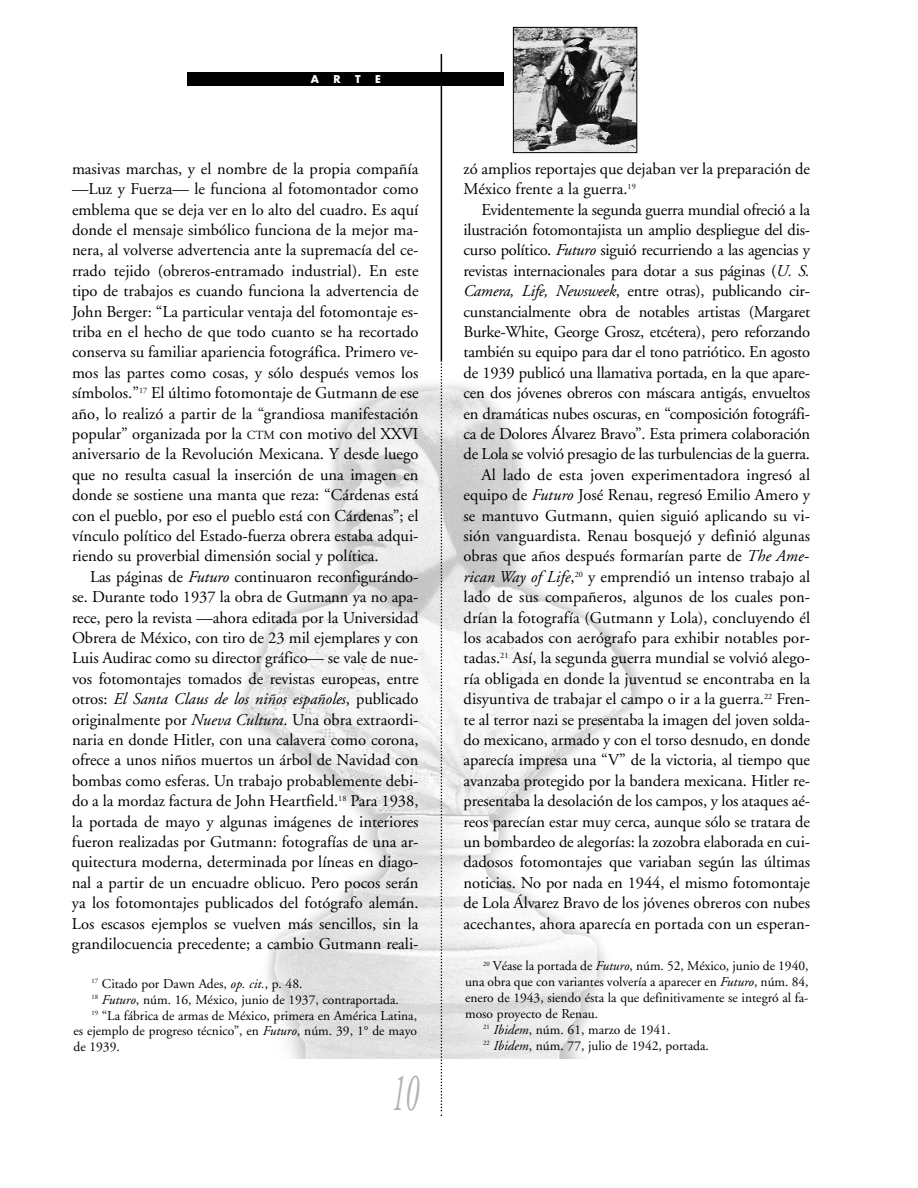
<style>
.page{position:relative;width:918px;height:1188px;background:#fff}
.page>*{position:absolute;margin:0;border:0;box-sizing:border-box;transform-origin:0 0}
.t1{font:italic 54px "Adobe Garamond";color:#b3b3b3;scale:.5 1}
.t2{font:16.5px/20.4px "Adobe Garamond";letter-spacing:-.005em;color:#000;text-align:justify}
.t3{font:13.5px "Adobe Garamond";color:#000}
.t4{font:700 10.5px "Futura";color:#fff}
.s1{font-size:12.3px}
.s2{font-style:italic}
</style>
<div class="page">
<img style="left:239px;top:358px;width:403px;height:700px">
<hr style="left:441px;top:54px;width:1px;height:306px;background:#000">
<svg style="left:441px;top:360px;width:1px;height:756px"></svg>
<div style="left:188px;top:72px;width:316px;height:14px;background:#000"></div>
<img style="left:515px;top:29px;width:120px;height:122px">
<div style="left:513px;top:27px;width:124px;height:126px;border:1px solid #000"></div>
<p class="t4" style="left:311px;top:74px;width:10px">A</p>
<p class="t4" style="left:334px;top:74px;width:9px">R</p>
<p class="t4" style="left:355px;top:74px;width:7px">T</p>
<p class="t4" style="left:375px;top:74px;width:7px">E</p>
<p class="t2" style="left:72px;top:160px;width:348px">masivas marchas, y el nombre de la propia compañía —Luz y Fuerza— le funciona al fotomontador como emblema que se deja ver en lo alto del cuadro. Es aquí donde el mensaje simbólico funciona de la mejor ma&shy;nera, al volverse advertencia ante la supremacía del ce&shy;rrado tejido (obreros-entramado industrial). En este tipo de trabajos es cuando funciona la advertencia de John Berger: “La particular ventaja del fotomontaje es&shy;triba en el hecho de que todo cuanto se ha recortado conserva su familiar apariencia fotográfica. Primero ve&shy;mos las partes como cosas, y sólo después vemos los símbolos.”<sup>17</sup> El último fotomontaje de Gutmann de ese año, lo realizó a partir de la “grandiosa manifestación popular” organizada por la <span class="s1">CTM</span> con motivo del XXVI aniversario de la Revolución Mexicana. Y desde luego que no resulta casual la inserción de una imagen en donde se sostiene una manta que reza: “Cárdenas está con el pueblo, por eso el pueblo está con Cárdenas”; el vínculo político del Estado-fuerza obrera estaba adqui&shy;riendo su proverbial dimensión social y política.</p>
<p class="t2" style="left:72px;top:568px;width:348px;text-indent:18px">Las páginas de <span class="s2">Futuro</span> continuaron reconfigurándo&shy;se. Durante todo 1937 la obra de Gutmann ya no apa&shy;rece, pero la revista —ahora editada por la Universidad Obrera de México, con tiro de 23 mil ejemplares y con Luis Audirac como su director gráfico— se vale de nue&shy;vos fotomontajes tomados de revistas europeas, entre otros: <span class="s2">El Santa Claus de los niños españoles</span>, publicado originalmente por <span class="s2">Nueva Cultura</span>. Una obra extraordi&shy;naria en donde Hitler, con una calavera como corona, ofrece a unos niños muertos un árbol de Navidad con bombas como esferas. Un trabajo probablemente debi&shy;do a la mordaz factura de John Heartfield.<sup>18</sup> Para 1938, la portada de mayo y algunas imágenes de interiores fueron realizadas por Gutmann: fotografías de una ar&shy;quitectura moderna, determinada por líneas en diago&shy;nal a partir de un encuadre oblicuo. Pero pocos serán ya los fotomontajes publicados del fotógrafo alemán.<br>Los escasos ejemplos se vuelven más sencillos, sin la grandilocuencia precedente; a cambio Gutmann reali-</p>
<p class="t3" style="left:92px;top:978px;width:212px"><sup>17</sup> Citado por Dawn Ades, <span class="s2">op. cit.</span>, p. 48.</p>
<p class="t3" style="left:92px;top:994px;width:309px"><sup>18</sup> <span class="s2">Futuro</span>, núm. 16, México, junio de 1937, contraportada.</p>
<p class="t3" style="left:92px;top:1010px;width:327px"><sup>19</sup> “La fábrica de armas de México, primera en América Latina,</p>
<p class="t3" style="left:73px;top:1026px;width:345px">es ejemplo de progreso técnico”, en <span class="s2">Futuro</span>, núm. 39, 1° de mayo</p>
<p class="t3" style="left:74px;top:1042px;width:48px">de 1939.</p>
<h1 class="t1" style="left:392px;top:1071px;width:55px">10</h1>
<p class="t2" style="left:464px;top:160px;width:348px">zó amplios reportajes que dejaban ver la preparación de<br>México frente a la guerra.<sup>19</sup></p>
<p class="t2" style="left:464px;top:201px;width:348px;text-align:right">Evidentemente la segunda guerra mundial ofreció a la ilustración fotomontajista un amplio despliegue del dis&shy;curso político. <span class="s2">Futuro</span> siguió recurriendo a las agencias y revistas internacionales para dotar a sus páginas (<span class="s2">U. S.<br>Camera, Life, Newsweek</span>, entre otras), publicando cir&shy;cunstancialmente obra de notables artistas (Margaret Burke-White, George Grosz, etcétera), pero reforzando también su equipo para dar el tono patriótico. En agosto de 1939 publicó una llamativa portada, en la que apare&shy;cen dos jóvenes obreros con máscara antigás, envueltos en dramáticas nubes oscuras, en “composición fotográfi&shy;ca de Dolores Álvarez Bravo”. Esta primera colaboración de Lola se volvió presagio de las turbulencias de la guerra.<br>Al lado de esta joven experimentadora ingresó al equipo de <span class="s2">Futuro</span> José Renau, regresó Emilio Amero y se mantuvo Gutmann, quien siguió aplicando su vi&shy;sión vanguardista. Renau bosquejó y definió algunas obras que años después formarían parte de <span class="s2">The Ame&shy;rican Way of Life</span>,<sup>20</sup> y emprendió un intenso trabajo al lado de sus compañeros, algunos de los cuales pon&shy;drían la fotografía (Gutmann y Lola), concluyendo él los acabados con aerógrafo para exhibir notables por&shy;tadas.<sup>21</sup> Así, la segunda guerra mundial se volvió alego&shy;ría obligada en donde la juventud se encontraba en la disyuntiva de trabajar el campo o ir a la guerra.<sup>22</sup> Fren&shy;te al terror nazi se presentaba la imagen del joven solda&shy;do mexicano, armado y con el torso desnudo, en donde aparecía impresa una “V” de la victoria, al tiempo que avanzaba protegido por la bandera mexicana. Hitler re&shy;presentaba la desolación de los campos, y los ataques aé&shy;reos parecían estar muy cerca, aunque sólo se tratara de un bombardeo de alegorías: la zozobra elaborada en cui&shy;dadosos fotomontajes que variaban según las últimas noticias. No por nada en 1944, el mismo fotomontaje de Lola Álvarez Bravo de los jóvenes obreros con nubes acechantes, ahora aparecía en portada con un esperan-</p>
<p class="t3" style="left:483px;top:960px;width:327px"><sup>20</sup> Véase la portada de <span class="s2">Futuro</span>, núm. 52, México, junio de 1940,</p>
<p class="t3" style="left:465px;top:976px;width:345px">una obra que con variantes volvería a aparecer en <span class="s2">Futuro</span>, núm. 84,</p>
<p class="t3" style="left:465px;top:992px;width:345px">enero de 1943, siendo ésta la que definitivamente se integró al fa-</p>
<p class="t3" style="left:465px;top:1008px;width:135px">moso proyecto de Renau.</p>
<p class="t3" style="left:483px;top:1024px;width:189px"><sup>21</sup> <span class="s2">Ibidem</span>, núm. 61, marzo de 1941.</p>
<p class="t3" style="left:483px;top:1040px;width:227px"><sup>22</sup> <span class="s2">Ibidem</span>, núm. 77, julio de 1942, portada.</p>
</div>
